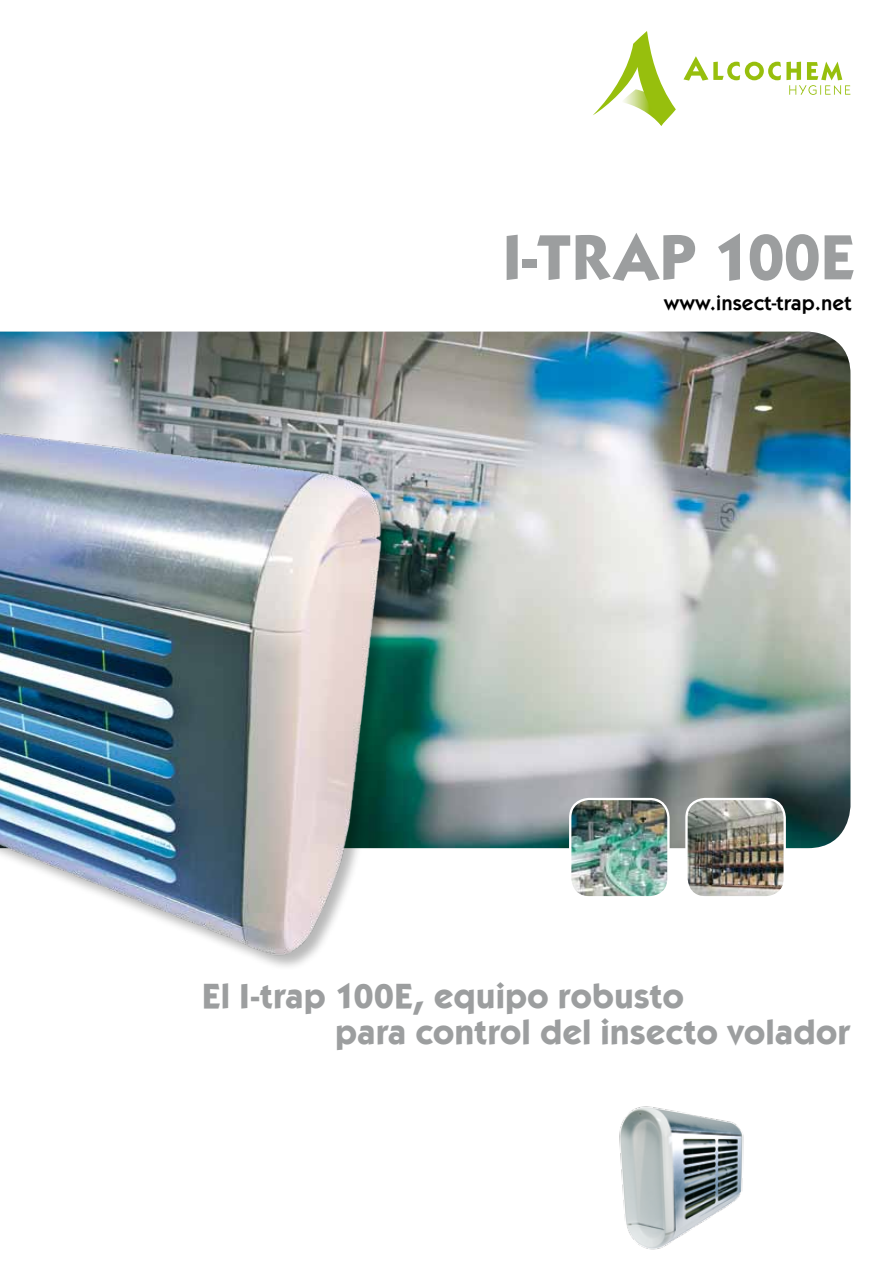
<style>
.page{position:relative;width:893px;height:1263px;background:#fff}
.page>*{position:absolute;margin:0;border:0;box-sizing:border-box;transform-origin:0 0}
.t1{font:66px "Kabel Md ITCTT Bold";color:#9c9e9f}
.t2{font:36px/36px "Kabel Md ITCTT Bold";color:#9c9e9f}
.t3{font:21px "Kabel ITCTT Demi";color:#000}
</style>
<div class="page">
<img style="left:0;top:332px;width:850px;height:516px">
<img style="left:570px;top:799px;width:98px;height:96px">
<div style="left:569px;top:798px;width:101px;height:100px;border:2px solid #fff;border-radius:19px"></div>
<img style="left:686px;top:799px;width:99px;height:96px">
<div style="left:685px;top:798px;width:101px;height:100px;border:2px solid #fff;border-radius:19px"></div>
<div style="left:0;top:412px;width:398px;height:559px;background:#000;opacity:.28"></div>
<img style="left:0;top:413px;width:387px;height:558px">
<img style="left:619px;top:1106px;width:125px;height:144px">
<svg style="left:593px;top:31px;width:83px;height:95px"></svg>
<svg style="left:683px;top:56px;width:167px;height:39px"></svg>
<h1 class="t1" style="left:502px;top:216px;width:354px">I-trap 100E</h1>
<p class="t3" style="left:664px;top:291px;width:189px">www.insect-trap.net</p>
<p class="t2" style="left:335px;top:977px;width:517px;text-indent:-133px">El I-trap 100E, equipo robusto<br>para control del insecto volador</p>
</div>
